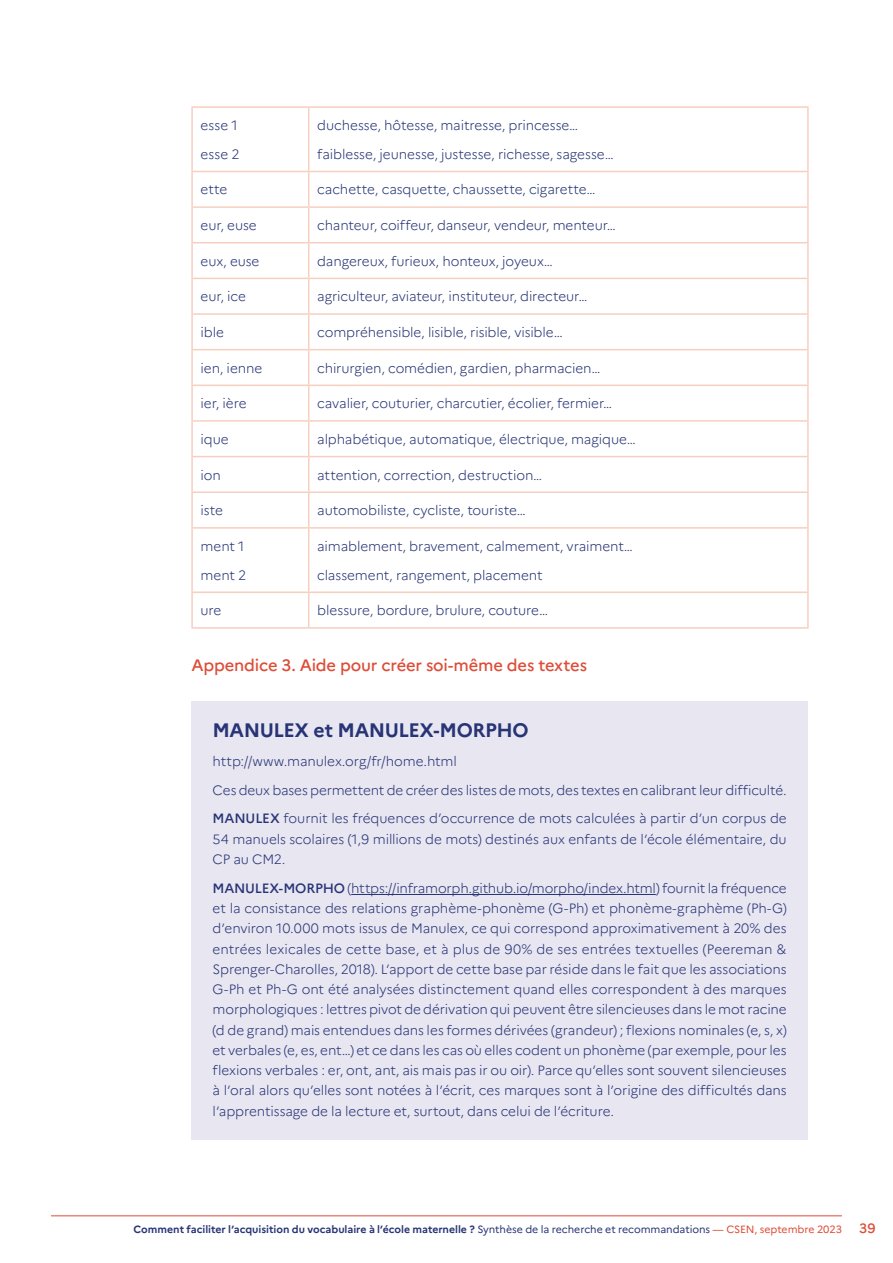
<style>
.page{position:relative;width:893px;height:1263px;background:#fff}
.page>*{position:absolute;margin:0;border:0;box-sizing:border-box;transform-origin:0 0}
.t1{font:700 19.5px "Marianne";letter-spacing:-.02em;color:#273475}
.t2{font:500 16.5px "Marianne";letter-spacing:-.01em;color:#dd4d37}
.t3{font:300 13.5px/20.2px "Marianne";letter-spacing:-.01em;color:#273475}
.t4{font:500 13.5px "Marianne";color:#dd4d37}
.t5{font:700 10.5px "Marianne";color:#273475}
.s1{font-weight:500}
.s2{font-weight:400}
.s3{font-weight:400;color:#dd4d37}
</style>
<div class="page">
<hr style="left:51px;top:1215px;width:791px;height:1px;background:#dd4d37">
<div style="left:191px;top:701px;width:617px;height:62px;background:#e8e6f1"></div>
<div style="left:191px;top:763px;width:617px;height:56px;background:#e8e6f1"></div>
<div style="left:191px;top:792px;width:617px;height:97px;background:#e8e6f1"></div>
<div style="left:191px;top:861px;width:617px;height:279px;background:#e8e6f1"></div>
<hr style="left:351px;top:894px;width:305px;height:1px;background:#273475">
<hr style="left:191px;top:106px;width:118px;height:2px;background:#f6cfbf">
<hr style="left:191px;top:108px;width:2px;height:63px;background:#f6cfbf">
<hr style="left:309px;top:106px;width:500px;height:2px;background:#f6cfbf">
<hr style="left:308px;top:108px;width:1px;height:63px;background:#f6cfbf">
<hr style="left:807px;top:108px;width:2px;height:63px;background:#f6cfbf">
<hr style="left:191px;top:171px;width:118px;height:1px;background:#f6cfbf">
<hr style="left:191px;top:172px;width:2px;height:34px;background:#f6cfbf">
<hr style="left:309px;top:171px;width:500px;height:1px;background:#f6cfbf">
<hr style="left:308px;top:172px;width:1px;height:34px;background:#f6cfbf">
<hr style="left:807px;top:172px;width:2px;height:34px;background:#f6cfbf">
<hr style="left:191px;top:206px;width:118px;height:2px;background:#f6cfbf">
<hr style="left:191px;top:208px;width:2px;height:34px;background:#f6cfbf">
<hr style="left:309px;top:206px;width:500px;height:2px;background:#f6cfbf">
<hr style="left:308px;top:208px;width:1px;height:34px;background:#f6cfbf">
<hr style="left:807px;top:208px;width:2px;height:34px;background:#f6cfbf">
<hr style="left:191px;top:242px;width:118px;height:1px;background:#f6cfbf">
<hr style="left:191px;top:243px;width:2px;height:35px;background:#f6cfbf">
<hr style="left:309px;top:242px;width:500px;height:1px;background:#f6cfbf">
<hr style="left:308px;top:243px;width:1px;height:35px;background:#f6cfbf">
<hr style="left:807px;top:243px;width:2px;height:35px;background:#f6cfbf">
<hr style="left:191px;top:278px;width:118px;height:1px;background:#f6cfbf">
<hr style="left:191px;top:279px;width:2px;height:34px;background:#f6cfbf">
<hr style="left:309px;top:278px;width:500px;height:1px;background:#f6cfbf">
<hr style="left:308px;top:279px;width:1px;height:34px;background:#f6cfbf">
<hr style="left:807px;top:279px;width:2px;height:34px;background:#f6cfbf">
<hr style="left:191px;top:313px;width:118px;height:2px;background:#f6cfbf">
<hr style="left:191px;top:315px;width:2px;height:34px;background:#f6cfbf">
<hr style="left:309px;top:313px;width:500px;height:2px;background:#f6cfbf">
<hr style="left:308px;top:315px;width:1px;height:34px;background:#f6cfbf">
<hr style="left:807px;top:315px;width:2px;height:34px;background:#f6cfbf">
<hr style="left:191px;top:349px;width:118px;height:1px;background:#f6cfbf">
<hr style="left:191px;top:350px;width:2px;height:35px;background:#f6cfbf">
<hr style="left:309px;top:349px;width:500px;height:1px;background:#f6cfbf">
<hr style="left:308px;top:350px;width:1px;height:35px;background:#f6cfbf">
<hr style="left:807px;top:350px;width:2px;height:35px;background:#f6cfbf">
<hr style="left:191px;top:385px;width:118px;height:1px;background:#f6cfbf">
<hr style="left:191px;top:386px;width:2px;height:34px;background:#f6cfbf">
<hr style="left:309px;top:385px;width:500px;height:1px;background:#f6cfbf">
<hr style="left:308px;top:386px;width:1px;height:34px;background:#f6cfbf">
<hr style="left:807px;top:386px;width:2px;height:34px;background:#f6cfbf">
<hr style="left:191px;top:420px;width:118px;height:2px;background:#f6cfbf">
<hr style="left:191px;top:422px;width:2px;height:34px;background:#f6cfbf">
<hr style="left:309px;top:420px;width:500px;height:2px;background:#f6cfbf">
<hr style="left:308px;top:422px;width:1px;height:34px;background:#f6cfbf">
<hr style="left:807px;top:422px;width:2px;height:34px;background:#f6cfbf">
<hr style="left:191px;top:456px;width:118px;height:1px;background:#f6cfbf">
<hr style="left:191px;top:457px;width:2px;height:34px;background:#f6cfbf">
<hr style="left:309px;top:456px;width:500px;height:1px;background:#f6cfbf">
<hr style="left:308px;top:457px;width:1px;height:34px;background:#f6cfbf">
<hr style="left:807px;top:457px;width:2px;height:34px;background:#f6cfbf">
<hr style="left:191px;top:491px;width:118px;height:2px;background:#f6cfbf">
<hr style="left:191px;top:493px;width:2px;height:34px;background:#f6cfbf">
<hr style="left:309px;top:491px;width:500px;height:2px;background:#f6cfbf">
<hr style="left:308px;top:493px;width:1px;height:34px;background:#f6cfbf">
<hr style="left:807px;top:493px;width:2px;height:34px;background:#f6cfbf">
<hr style="left:191px;top:527px;width:118px;height:2px;background:#f6cfbf">
<hr style="left:191px;top:529px;width:2px;height:62px;background:#f6cfbf">
<hr style="left:309px;top:527px;width:500px;height:2px;background:#f6cfbf">
<hr style="left:308px;top:529px;width:1px;height:62px;background:#f6cfbf">
<hr style="left:807px;top:529px;width:2px;height:62px;background:#f6cfbf">
<hr style="left:191px;top:591px;width:118px;height:2px;background:#f6cfbf">
<hr style="left:191px;top:593px;width:2px;height:34px;background:#f6cfbf">
<hr style="left:309px;top:591px;width:500px;height:2px;background:#f6cfbf">
<hr style="left:308px;top:593px;width:1px;height:34px;background:#f6cfbf">
<hr style="left:807px;top:593px;width:2px;height:34px;background:#f6cfbf">
<hr style="left:191px;top:627px;width:118px;height:2px;background:#f6cfbf">
<hr style="left:309px;top:627px;width:500px;height:2px;background:#f6cfbf">
<p class="t3" style="left:201px;top:111px;width:40px;line-height:28.8px">esse 1 esse 2</p>
<p class="t3" style="left:317px;top:111px;width:298px;line-height:28.8px">duchesse, hôtesse, maitresse, princesse… faiblesse, jeunesse, justesse, richesse, sagesse…</p>
<p class="t3" style="left:201px;top:179px;width:28px">ette</p>
<p class="t3" style="left:317px;top:179px;width:280px">cachette, casquette, chaussette, cigarette…</p>
<p class="t3" style="left:201px;top:215px;width:58px">eur, euse</p>
<p class="t3" style="left:317px;top:215px;width:300px">chanteur, coiffeur, danseur, vendeur, menteur…</p>
<p class="t3" style="left:201px;top:251px;width:60px">eux, euse</p>
<p class="t3" style="left:317px;top:251px;width:237px">dangereux, furieux, honteux, joyeux…</p>
<p class="t3" style="left:201px;top:286px;width:47px">eur, ice</p>
<p class="t3" style="left:317px;top:286px;width:272px">agriculteur, aviateur, instituteur, directeur…</p>
<p class="t3" style="left:201px;top:322px;width:25px">ible</p>
<p class="t3" style="left:317px;top:322px;width:247px">compréhensible, lisible, risible, visible…</p>
<p class="t3" style="left:201px;top:358px;width:63px">ien, ienne</p>
<p class="t3" style="left:317px;top:358px;width:285px">chirurgien, comédien, gardien, pharmacien…</p>
<p class="t3" style="left:201px;top:393px;width:47px">ier, ière</p>
<p class="t3" style="left:317px;top:393px;width:297px">cavalier, couturier, charcutier, écolier, fermier…</p>
<p class="t3" style="left:201px;top:429px;width:30px">ique</p>
<p class="t3" style="left:317px;top:429px;width:320px">alphabétique, automatique, électrique, magique…</p>
<p class="t3" style="left:201px;top:464px;width:22px">ion</p>
<p class="t3" style="left:317px;top:464px;width:227px">attention, correction, destruction…</p>
<p class="t3" style="left:201px;top:500px;width:24px">iste</p>
<p class="t3" style="left:317px;top:500px;width:210px">automobiliste, cycliste, touriste…</p>
<p class="t3" style="left:201px;top:531px;width:47px;line-height:28.8px">ment 1 ment 2</p>
<p class="t3" style="left:317px;top:531px;width:317px;line-height:28.8px">aimablement, bravement, calmement, vraiment… classement, rangement, placement</p>
<p class="t3" style="left:201px;top:600px;width:22px">ure</p>
<p class="t3" style="left:317px;top:600px;width:232px">blessure, bordure, brulure, couture…</p>
<p class="t2" style="left:191px;top:655px;width:397px">Appendice 3. Aide pour créer soi-même des textes</p>
<h1 class="t1" style="left:213px;top:718px;width:318px">MANULEX et MANULEX-MORPHO</h1>
<p class="t3" style="left:213px;top:747px;width:576px;line-height:28.8px">http://www.manulex.org/fr/home.html<br>Ces deux bases permettent de créer des listes de mots, des textes en calibrant leur difficulté.<br><span class="s1">MANULEX</span> fournit les fréquences d’occurrence de mots calculées à partir d’un corpus de</p>
<p class="t3" style="left:213px;top:829px;width:576px">54 manuels scolaires (1,9 millions de mots) destinés aux enfants de l’école élémentaire, du<br>CP au CM2.</p>
<p class="t3" style="left:213px;top:878px;width:576px;text-align:justify"><span class="s1">MANULEX-MORPHO</span> (https://inframorph.github.io/morpho/index.html) fournit la fréquence et la consistance des relations graphème-phonème (G-Ph) et phonème-graphème (Ph-G) d’environ 10.000 mots issus de Manulex, ce qui correspond approximativement à 20% des entrées lexicales de cette base, et à plus de 90% de ses entrées textuelles (Peereman &amp; Sprenger-Charolles, 2018). L’apport de cette base par réside dans le fait que les associations G-Ph et Ph-G ont été analysées distinctement quand elles correspondent à des marques morphologiques : lettres pivot de dérivation qui peuvent être silencieuses dans le mot racine (d de grand) mais entendues dans les formes dérivées (grandeur) ; flexions nominales (e, s, x) et verbales (e, es, ent…) et ce dans les cas où elles codent un phonème (par exemple, pour les flexions verbales : er, ont, ant, ais mais pas ir ou oir). Parce qu’elles sont souvent silencieuses à l’oral alors qu’elles sont notées à l’écrit, ces marques sont à l’origine des difficultés dans l’apprentissage de la lecture et, surtout, dans celui de l’écriture.</p>
<p class="t5" style="left:134px;top:1223px;width:710px">Comment faciliter l’acquisition du vocabulaire à l’école maternelle ? <span class="s2">Synthèse de la recherche et recommandations</span> <span class="s3">— CSEN, septembre 2023</span></p>
<p class="t4" style="left:859px;top:1220px;width:18px">39</p>
</div>
